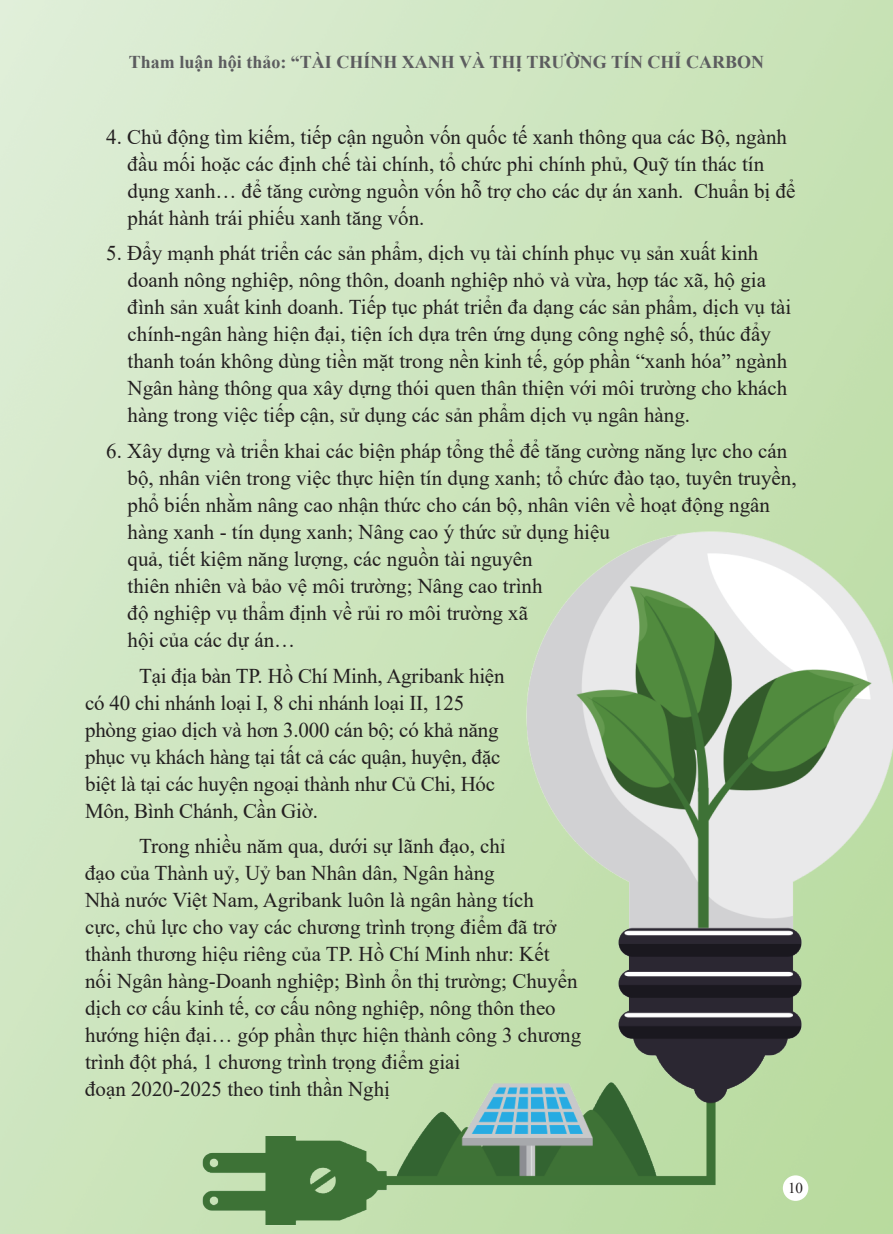
<style>
.page{position:relative;width:893px;height:1234px;background:#fff}
.page>*{position:absolute;margin:0;border:0;box-sizing:border-box;transform-origin:0 0}
.t1{font:21px/27px "Times New Roman";color:#231f20}
.t2{font:700 18px "Times New Roman";color:#5c5c5f}
.t3{font:18px "Minion Pro";color:#231f20}
.t4{font:15px "Times New Roman";color:#231f20}
</style>
<div class="page">
<img style="left:0;top:486px;width:893px;height:747px">
<div style="left:783px;top:1174px;width:25px;height:26px;background:#fff;border-radius:50%"></div>
<p class="t2" style="left:129px;top:49px;width:637px">Tham luận hội thảo: “TÀI CHÍNH XANH VÀ THỊ TRƯỜNG TÍN CHỈ CARBON</p>
<p class="t1" style="left:128px;top:122px;width:669px;text-indent:-21px">4. Chủ động tìm kiếm, tiếp cận nguồn vốn quốc tế xanh thông qua các Bộ, ngành đầu mối hoặc các định chế tài chính, tổ chức phi chính phủ, Quỹ tín thác tín dụng xanh… để tăng cường nguồn vốn hỗ trợ cho các dự án xanh. Chuẩn bị để phát hành trái phiếu xanh tăng vốn.</p>
<p class="t1" style="left:128px;top:239px;width:665px;text-indent:-21px">5. Đẩy mạnh phát triển các sản phẩm, dịch vụ tài chính phục vụ sản xuất kinh doanh nông nghiệp, nông thôn, doanh nghiệp nhỏ và vừa, hợp tác xã, hộ gia đình sản xuất kinh doanh. Tiếp tục phát triển đa dạng các sản phẩm, dịch vụ tài chính-ngân hàng hiện đại, tiện ích dựa trên ứng dụng công nghệ số, thúc đẩy thanh toán không dùng tiền mặt trong nền kinh tế, góp phần “xanh hóa” ngành Ngân hàng thông qua xây dựng thói quen thân thiện với môi trường cho khách hàng trong việc tiếp cận, sử dụng các sản phẩm dịch vụ ngân hàng.</p>
<p class="t1" style="left:128px;top:436px;width:671px;text-indent:-21px">6. Xây dựng và triển khai các biện pháp tổng thể để tăng cường năng lực cho cán bộ, nhân viên trong việc thực hiện tín dụng xanh; tổ chức đào tạo, tuyên truyền, phổ biến nhằm nâng cao nhận thức cho cán bộ, nhân viên về hoạt động ngân hàng xanh - tín dụng xanh; Nâng cao ý thức sử dụng hiệu<br>quả, tiết kiệm năng lượng, các nguồn tài nguyên<br>thiên nhiên và bảo vệ môi trường; Nâng cao trình<br>độ nghiệp vụ thẩm định về rủi ro môi trường xã<br>hội của các dự án…</p>
<p class="t1" style="left:85px;top:661px;width:421px;text-indent:54px">Tại địa bàn TP. Hồ Chí Minh, Agribank hiện có 40 chi nhánh loại I, 8 chi nhánh loại II, 125 phòng giao dịch và hơn 3.000 cán bộ; có khả năng phục vụ khách hàng tại tất cả các quận, huyện, đặc biệt là tại các huyện ngoại thành như Củ Chi, Hóc Môn, Bình Chánh, Cần Giờ.</p>
<p class="t1" style="left:85px;top:831px;width:498px;text-indent:54px">Trong nhiều năm qua, dưới sự lãnh đạo, chỉ<br>đạo của Thành uỷ, Uỷ ban Nhân dân, Ngân hàng<br>Nhà nước Việt Nam, Agribank luôn là ngân hàng tích<br>cực, chủ lực cho vay các chương trình trọng điểm đã trở thành thương hiệu riêng của TP. Hồ Chí Minh như: Kết nối Ngân hàng-Doanh nghiệp; Bình ổn thị trường; Chuyển dịch cơ cấu kinh tế, cơ cấu nông nghiệp, nông thôn theo hướng hiện đại… góp phần thực hiện thành công 3 chương trình đột phá, 1 chương trình trọng điểm giai<br>đoạn 2020-2025 theo tinh thần Nghị</p>
<p class="t3" style="left:793px;top:1173px;width:16px">59</p>
<p class="t4" style="left:788px;top:1177px;width:16px">10</p>
</div>
